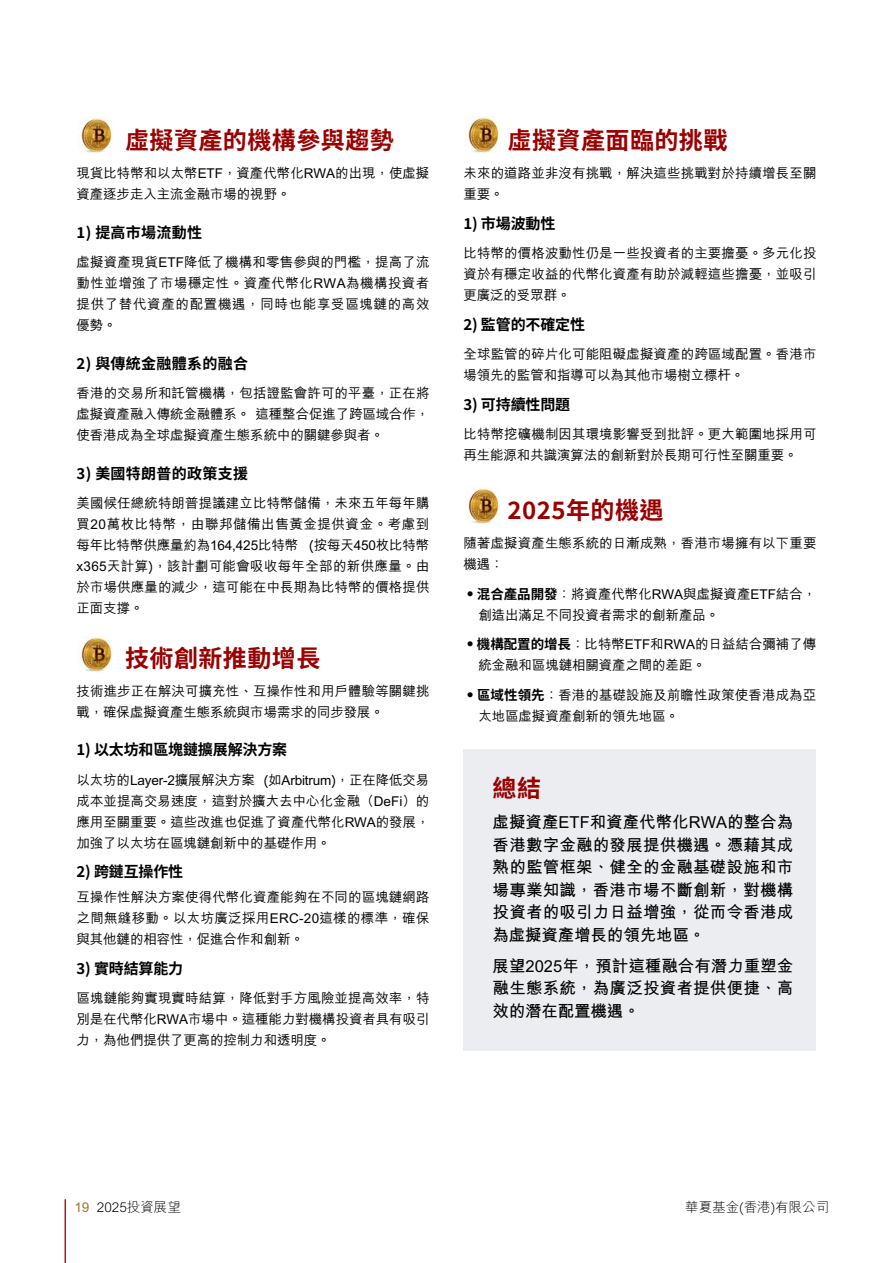
<style>
.page{position:relative;width:893px;height:1263px;background:#fff}
.page>*{position:absolute;margin:0;border:0;box-sizing:border-box;transform-origin:0 0}
.t1{font:700 24px "Noto Sans TC";letter-spacing:.02em;color:#9a0000}
.t2{font:700 16.5px/22.5px "M Hei HK";letter-spacing:.015em;color:#000;text-align:justify}
.t3{font:700 15px "Noto Sans TC";letter-spacing:-.01em;color:#000}
.t4{font:700 15px "Noto Sans TC";letter-spacing:.02em;color:#000}
.t5{font:500 13.5px/21px "M Hei HK";letter-spacing:-.005em;color:#000}
.t6{font:300 13.5px "M Hei HK";color:#000}
.s1{font-family:"Noto Sans TC";font-weight:700}
.s2{font-weight:700;color:#9c772c}
</style>
<div class="page">
<img style="left:78px;top:117px;width:35px;height:36px">
<img style="left:465px;top:117px;width:35px;height:36px">
<img style="left:465px;top:488px;width:35px;height:36px">
<img style="left:78px;top:636px;width:35px;height:36px">
<div style="left:463px;top:749px;width:353px;height:301px;background:#ebedf0"></div>
<hr style="left:65px;top:1199px;width:1px;height:64px;background:#a71c20">
<h1 class="t1" style="left:125px;top:126px;width:270px">虛擬資產的機構參與趨勢</h1>
<p class="t5" style="left:77px;top:162px;width:354px">現貨比特幣和以太幣ETF，資產代幣化RWA的出現，使虛擬資產逐步走入主流金融市場的視野。</p>
<p class="t4" style="left:77px;top:224px;width:127px">1) 提高市場流動性</p>
<p class="t5" style="left:77px;top:251px;width:355px;text-align:justify">虛擬資產現貨ETF降低了機構和零售參與的門檻，提高了流動性並增強了市場穩定性。資產代幣化RWA為機構投資者提供了替代資產的配置機遇，同時也能享受區塊鏈的高效優勢。</p>
<p class="t4" style="left:77px;top:355px;width:173px">2) 與傳統金融體系的融合</p>
<p class="t5" style="left:77px;top:382px;width:355px;text-align:justify">香港的交易所和託管機構，包括證監會許可的平臺，正在將虛擬資產融入傳統金融體系。 這種整合促進了跨區域合作，使香港成為全球虛擬資產生態系統中的關鍵參與者。</p>
<p class="t4" style="left:77px;top:465px;width:173px">3) 美國特朗普的政策支援</p>
<p class="t5" style="left:77px;top:492px;width:355px;text-align:justify">美國候任總統特朗普提議建立比特幣儲備，未來五年每年購買20萬枚比特幣，由聯邦儲備出售黃金提供資金。考慮到每年比特幣供應量約為164,425比特幣 (按每天450枚比特幣x365天計算)，該計劃可能會吸收每年全部的新供應量。由於市場供應量的減少，這可能在中長期為比特幣的價格提供正面支撐。</p>
<h1 class="t1" style="left:125px;top:644px;width:197px">技術創新推動增長</h1>
<p class="t5" style="left:77px;top:680px;width:355px">技術進步正在解決可擴充性、互操作性和用戶體驗等關鍵挑戰，確保虛擬資產生態系統與市場需求的同步發展。</p>
<p class="t3" style="left:77px;top:741px;width:212px">1) 以太坊和區塊鏈擴展解決方案</p>
<p class="t5" style="left:77px;top:768px;width:355px;text-align:justify">以太坊的Layer-2擴展解決方案 (如Arbitrum)，正在降低交易成本並提高交易速度，這對於擴大去中心化金融（DeFi）的應用至關重要。這些改進也促進了資產代幣化RWA的發展，加強了以太坊在區塊鏈創新中的基礎作用。</p>
<p class="t3" style="left:77px;top:863px;width:108px">2) 跨鏈互操作性</p>
<p class="t5" style="left:77px;top:886px;width:355px;text-align:justify">互操作性解決方案使得代幣化資產能夠在不同的區塊鏈網路之間無縫移動。以太坊廣泛採用ERC-20這樣的標準，確保與其他鏈的相容性，促進合作和創新。</p>
<p class="t3" style="left:77px;top:959px;width:108px">3) 實時結算能力</p>
<p class="t5" style="left:77px;top:987px;width:355px;text-align:justify">區塊鏈能夠實現實時結算，降低對手方風險並提高效率，特別是在代幣化RWA市場中。這種能力對機構投資者具有吸引力，為他們提供了更高的控制力和透明度。</p>
<h1 class="t1" style="left:508px;top:126px;width:221px">虛擬資產面臨的挑戰</h1>
<p class="t5" style="left:463px;top:162px;width:355px">未來的道路並非沒有挑戰，解決這些挑戰對於持續增長至關重要。</p>
<p class="t3" style="left:463px;top:215px;width:93px">1) 市場波動性</p>
<p class="t5" style="left:463px;top:242px;width:355px;text-align:justify">比特幣的價格波動性仍是一些投資者的主要擔憂。多元化投資於有穩定收益的代幣化資產有助於減輕這些擔憂，並吸引更廣泛的受眾群。</p>
<p class="t3" style="left:463px;top:316px;width:123px">2) 監管的不確定性</p>
<p class="t5" style="left:463px;top:343px;width:355px">全球監管的碎片化可能阻礙虛擬資產的跨區域配置。香港市場領先的監管和指導可以為其他市場樹立標杆。</p>
<p class="t3" style="left:463px;top:396px;width:108px">3) 可持續性問題</p>
<p class="t5" style="left:463px;top:423px;width:355px">比特幣挖礦機制因其環境影響受到批評。更大範圍地採用可再生能源和共識演算法的創新對於長期可行性至關重要。</p>
<h1 class="t1" style="left:508px;top:496px;width:157px">2025年的機遇</h1>
<p class="t5" style="left:463px;top:532px;width:355px">隨著虛擬資產生態系統的日漸成熟，香港市場擁有以下重要機遇：</p>
<p class="t5" style="left:478px;top:582px;width:339px;text-indent:-15px">•<span class="s1">混合產品開發</span>：將資產代幣化RWA與虛擬資產ETF結合，創造出滿足不同投資者需求的創新產品。</p>
<p class="t5" style="left:478px;top:633px;width:339px;text-indent:-15px">•<span class="s1">機構配置的增長</span>：比特幣ETF和RWA的日益結合彌補了傳統金融和區塊鏈相關資產之間的差距。</p>
<p class="t5" style="left:478px;top:683px;width:339px;text-indent:-15px">•<span class="s1">區域性領先</span>：香港的基礎設施及前瞻性政策使香港成為亞太地區虛擬資產創新的領先地區。</p>
<h1 class="t1" style="left:493px;top:775px;width:50px">總結</h1>
<p class="t2" style="left:493px;top:810px;width:302px">虛擬資產ETF和資產代幣化RWA的整合為香港數字金融的發展提供機遇。憑藉其成熟的監管框架、健全的金融基礎設施和市場專業知識，香港市場不斷創新，對機構投資者的吸引力日益增強，從而令香港成為虛擬資產增長的領先地區。</p>
<p class="t2" style="left:493px;top:953px;width:302px">展望2025年，預計這種融合有潛力重塑金融生態系統，為廣泛投資者提供便捷、高效的潛在配置機遇。</p>
<p class="t6" style="left:74px;top:1197px;width:108px"><span class="s2">19</span> 2025投資展望</p>
<p class="t6" style="left:685px;top:1197px;width:145px">華夏基金(香港)有限公司</p>
</div>
